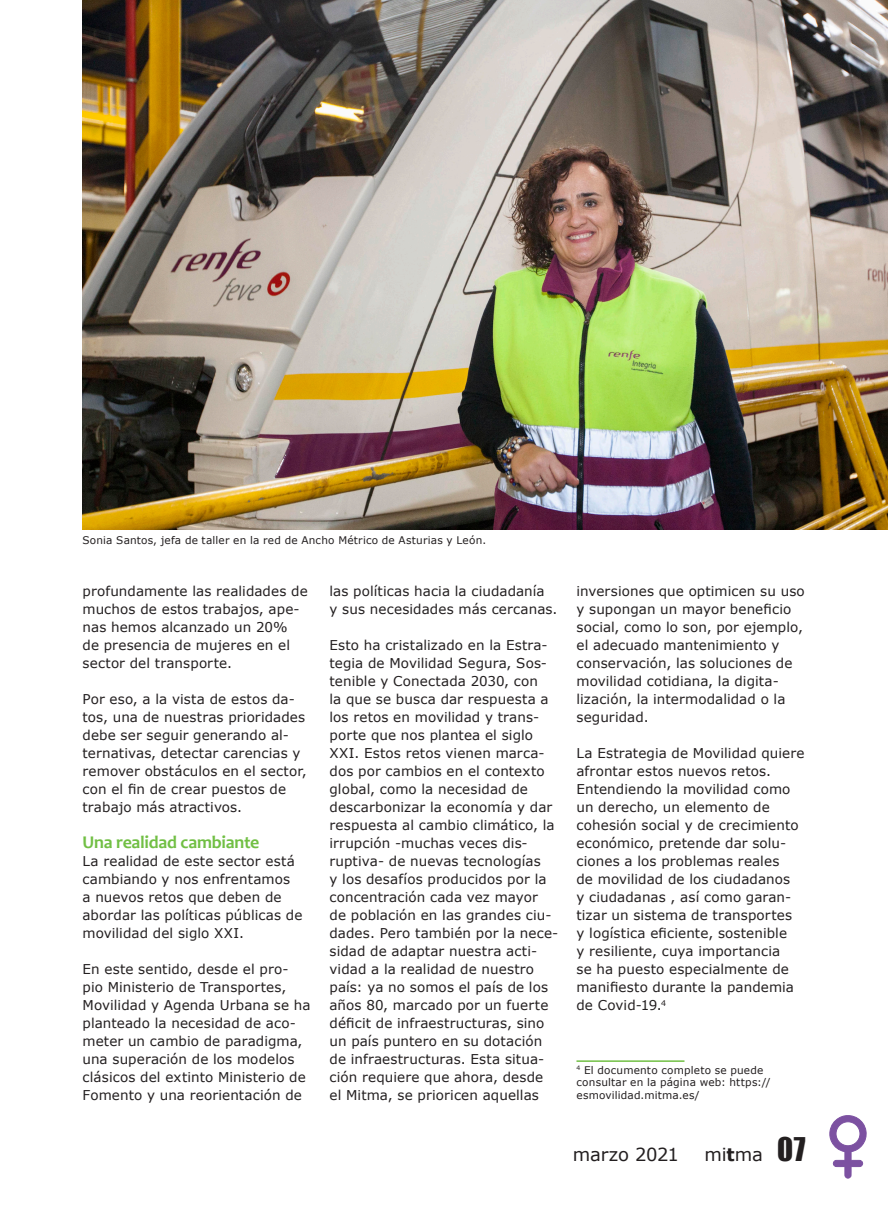
<style>
.page{position:relative;width:888px;height:1207px;background:#fff}
.page>*{position:absolute;margin:0;border:0;box-sizing:border-box;transform-origin:0 0}
.t1{font:700 18px "Candara";letter-spacing:-.015em;color:#71bf44}
.t2{font:18px "Verdana";letter-spacing:-.015em;color:#231f20}
.t3{font:13.5px/18px "Verdana";letter-spacing:.01em;color:#231f20}
.t4{font:10.5px/12.6px "Verdana";letter-spacing:.02em;color:#231f20}
.s1{font-weight:700}
.s2{font-family:"Impact";font-size:30px}
</style>
<div class="page">
<svg style="left:829px;top:1115px;width:38px;height:63px"></svg>
<hr style="left:576px;top:1060px;width:108px;height:2px;background:#71bf44">
<img style="left:83px;top:0;width:805px;height:529px">
<p class="t4" style="left:83px;top:534px;width:405px">Sonia Santos, jefa de taller en la red de Ancho Métrico de Asturias y León.</p>
<p class="t3" style="left:83px;top:583px;width:227px">profundamente las realidades de muchos de estos trabajos, ape&shy;nas hemos alcanzado un 20%<br>de presencia de mujeres en el sector del transporte.</p>
<p class="t3" style="left:83px;top:691px;width:226px">Por eso, a la vista de estos da&shy;tos, una de nuestras prioridades debe ser seguir generando al&shy;ternativas, detectar carencias y remover obstáculos en el sector, con el fin de crear puestos de trabajo más atractivos.</p>
<h1 class="t1" style="left:83px;top:831px;width:178px">Una realidad cambiante</h1>
<p class="t3" style="left:83px;top:853px;width:221px">La realidad de este sector está cambiando y nos enfrentamos<br>a nuevos retos que deben de abordar las políticas públicas de movilidad del siglo XXI.</p>
<p class="t3" style="left:83px;top:961px;width:230px">En este sentido, desde el pro&shy;pio Ministerio de Transportes,<br>Movilidad y Agenda Urbana se ha planteado la necesidad de aco&shy;meter un cambio de paradigma, una superación de los modelos clásicos del extinto Ministerio de<br>Fomento y una reorientación de</p>
<p class="t3" style="left:329px;top:583px;width:230px">las políticas hacia la ciudadanía<br>y sus necesidades más cercanas.</p>
<p class="t3" style="left:329px;top:637px;width:230px">Esto ha cristalizado en la Estra&shy;tegia de Movilidad Segura, Sos&shy;tenible y Conectada 2030, con<br>la que se busca dar respuesta a los retos en movilidad y trans&shy;porte que nos plantea el siglo<br>XXI. Estos retos vienen marca&shy;dos por cambios en el contexto global, como la necesidad de descarbonizar la economía y dar respuesta al cambio climático, la irrupción -muchas veces dis&shy;ruptiva- de nuevas tecnologías<br>y los desafíos producidos por la concentración cada vez mayor<br>de población en las grandes ciu&shy;dades. Pero también por la nece&shy;sidad de adaptar nuestra acti&shy;vidad a la realidad de nuestro país: ya no somos el país de los años 80, marcado por un fuerte déficit de infraestructuras, sino un país puntero en su dotación de infraestructuras. Esta situa&shy;ción requiere que ahora, desde el Mitma, se prioricen aquellas</p>
<p class="t3" style="left:576px;top:582px;width:230px">inversiones que optimicen su uso y supongan un mayor beneficio social, como lo son, por ejemplo, el adecuado mantenimiento y conservación, las soluciones de movilidad cotidiana, la digita&shy;lización, la intermodalidad o la seguridad.</p>
<p class="t3" style="left:576px;top:744px;width:230px">La Estrategia de Movilidad quiere afrontar estos nuevos retos.<br>Entendiendo la movilidad como un derecho, un elemento de cohesión social y de crecimiento económico, pretende dar solu&shy;ciones a los problemas reales<br>de movilidad de los ciudadanos<br>y ciudadanas , así como garan&shy;tizar un sistema de transportes<br>y logística eficiente, sostenible<br>y resiliente, cuya importancia<br>se ha puesto especialmente de manifiesto durante la pandemia de Covid-19.<sup>4</sup></p>
<p class="t4" style="left:576px;top:1064px;width:196px"><sup>4</sup> El documento completo se puede consultar en la página web: https:// esmovilidad.mitma.es/</p>
<h1 class="t2" style="left:573px;top:1142px;width:108px">marzo 2021</h1>
<h1 class="t2" style="left:704px;top:1142px;width:103px">mi<span class="s1">t</span>ma <span class="s2">07</span></h1>
</div>
